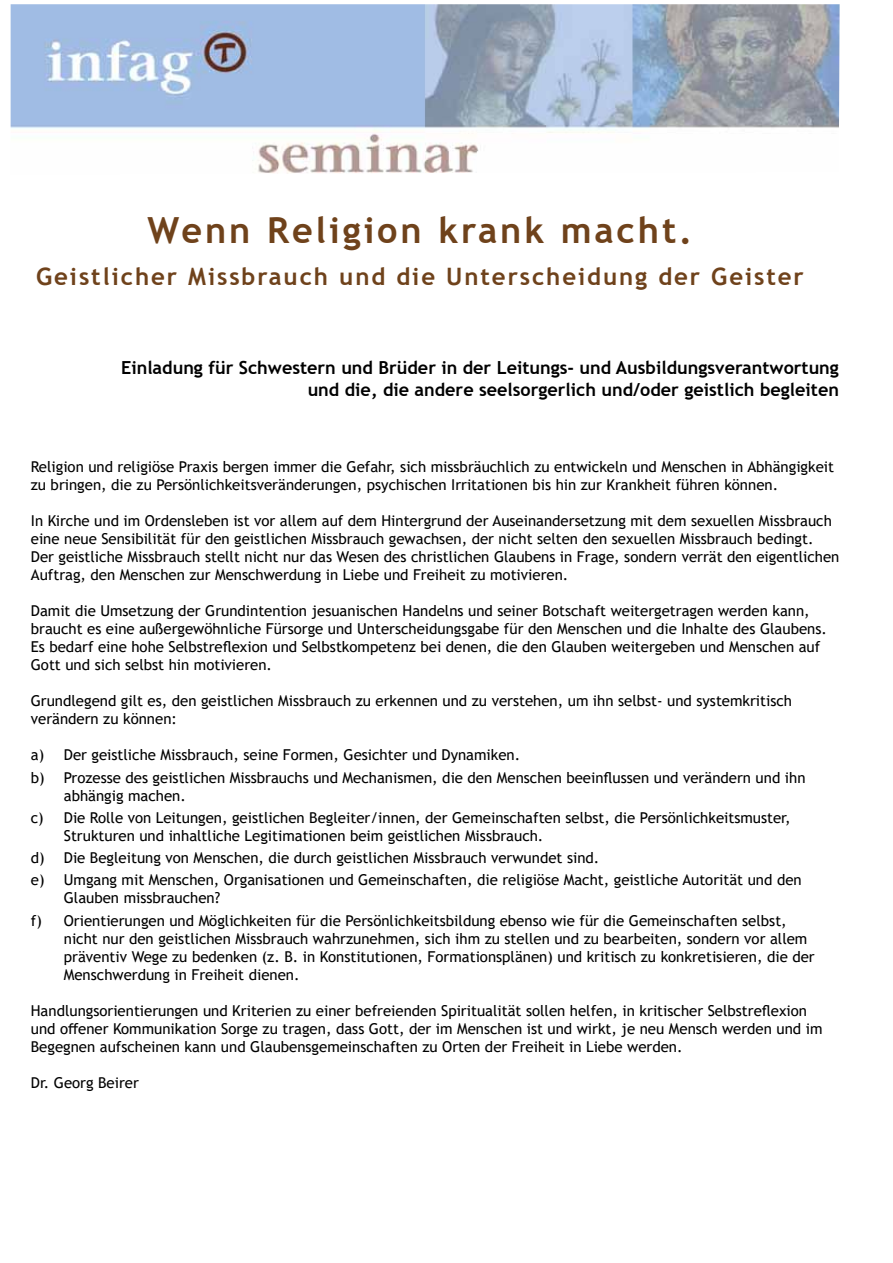
<style>
.page{position:relative;width:893px;height:1263px;background:#fff}
.page>*{position:absolute;margin:0;border:0;box-sizing:border-box;transform-origin:0 0}
.t1{font:700 36px "Trebuchet MS";letter-spacing:.08em;color:#6f421b}
.t2{font:700 24px "Trebuchet MS";letter-spacing:.08em;color:#6f421b}
.t3{font:700 18px/21.6px "Trebuchet MS";color:#000;text-align:right}
.t4{font:15px/18px "Trebuchet MS";color:#000}
</style>
<div class="page">
<img style="left:11px;top:4px;width:829px;height:170px">
<h1 class="t1" style="left:148px;top:208px;width:546px">Wenn Religion krank macht.</h1>
<h2 class="t2" style="left:36px;top:261px;width:769px">Geistlicher Missbrauch und die Unterscheidung der Geister</h2>
<p class="t3" style="left:121px;top:357px;width:719px">Einladung für Schwestern und Brüder in der Leitungs- und Ausbildungsverantwortung und die, die andere seelsorgerlich und/oder geistlich begleiten</p>
<p class="t4" style="left:31px;top:458px;width:805px">Religion und religiöse Praxis bergen immer die Gefahr, sich missbräuchlich zu entwickeln und Menschen in Abhängigkeit zu bringen, die zu Persönlichkeitsveränderungen, psychischen Irritationen bis hin zur Krankheit führen können.</p>
<p class="t4" style="left:31px;top:512px;width:810px">In Kirche und im Ordensleben ist vor allem auf dem Hintergrund der Auseinandersetzung mit dem sexuellen Missbrauch eine neue Sensibilität für den geistlichen Missbrauch gewachsen, der nicht selten den sexuellen Missbrauch bedingt.<br>Der geistliche Missbrauch stellt nicht nur das Wesen des christlichen Glaubens in Frage, sondern verrät den eigentlichen Auftrag, den Menschen zur Menschwerdung in Liebe und Freiheit zu motivieren.</p>
<p class="t4" style="left:31px;top:602px;width:798px">Damit die Umsetzung der Grundintention jesuanischen Handelns und seiner Botschaft weitergetragen werden kann, braucht es eine außergewöhnliche Fürsorge und Unterscheidungsgabe für den Menschen und die Inhalte des Glaubens.<br>Es bedarf eine hohe Selbstreflexion und Selbstkompetenz bei denen, die den Glauben weitergeben und Menschen auf Gott und sich selbst hin motivieren.</p>
<p class="t4" style="left:31px;top:692px;width:763px">Grundlegend gilt es, den geistlichen Missbrauch zu erkennen und zu verstehen, um ihn selbst- und systemkritisch verändern zu können:</p>
<p class="t4" style="left:31px;top:744px;width:776px;line-height:22.2px">a) Der geistliche Missbrauch, seine Formen, Gesichter und Dynamiken.<br>b) Prozesse des geistlichen Missbrauchs und Mechanismen, die den Menschen beeinflussen und verändern und ihn</p>
<p class="t4" style="left:31px;top:784px;width:761px;line-height:22.2px;text-indent:33px">abhängig machen.<br>c) Die Rolle von Leitungen, geistlichen Begleiter/innen, der Gemeinschaften selbst, die Persönlichkeitsmuster,</p>
<p class="t4" style="left:31px;top:824px;width:772px;line-height:22.2px;text-indent:33px">Strukturen und inhaltliche Legitimationen beim geistlichen Missbrauch.<br>d) Die Begleitung von Menschen, die durch geistlichen Missbrauch verwundet sind.<br>e) Umgang mit Menschen, Organisationen und Gemeinschaften, die religiöse Macht, geistliche Autorität und den</p>
<p class="t4" style="left:31px;top:887px;width:757px;line-height:22.2px;text-indent:33px">Glauben missbrauchen?<br>f) Orientierungen und Möglichkeiten für die Persönlichkeitsbildung ebenso wie für die Gemeinschaften selbst,</p>
<p class="t4" style="left:64px;top:929px;width:752px">nicht nur den geistlichen Missbrauch wahrzunehmen, sich ihm zu stellen und zu bearbeiten, sondern vor allem präventiv Wege zu bedenken (z. B. in Konstitutionen, Formationsplänen) und kritisch zu konkretisieren, die der<br>Menschwerdung in Freiheit dienen.</p>
<p class="t4" style="left:31px;top:1001px;width:793px">Handlungsorientierungen und Kriterien zu einer befreienden Spiritualität sollen helfen, in kritischer Selbstreflexion und offener Kommunikation Sorge zu tragen, dass Gott, der im Menschen ist und wirkt, je neu Mensch werden und im<br>Begegnen aufscheinen kann und Glaubensgemeinschaften zu Orten der Freiheit in Liebe werden.</p>
<p class="t4" style="left:31px;top:1073px;width:110px">Dr. Georg Beirer</p>
</div>
